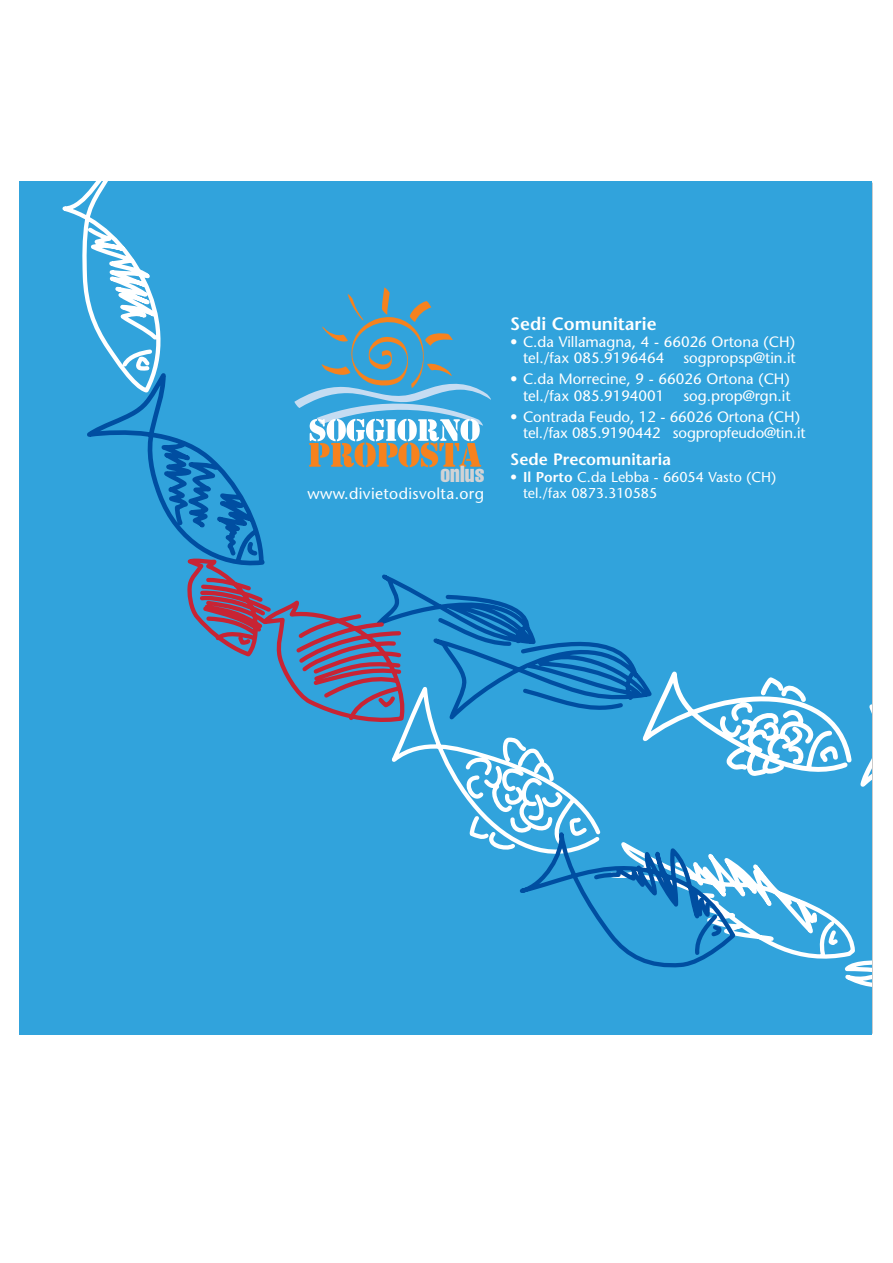
<style>
.page{position:relative;width:893px;height:1263px;background:#fff}
.page>*{position:absolute;margin:0;border:0;box-sizing:border-box;transform-origin:0 0}
.t1{font:extra-condensed 22.95px "Helvetica";letter-spacing:.005em;color:#d1d3d5}
.t2{font:600 18px "Stone Sans";color:#fff}
.t3{font:600 16.5px "Stone Sans";color:#fff}
.t4{font:15.75px "Stone Sans";letter-spacing:.025em;color:#fff}
.t5{font:15px/16.5px "Stone Sans";color:#fff}
.t6{font:14.25px/16.5px "Stone Sans";color:#fff}
.s1{font-weight:600}
</style>
<div class="page">
<div style="left:20px;top:182px;width:851px;height:853px;background:#31a3dc"></div>
<svg style="left:664px;top:864px;width:191px;height:104px"></svg>
<svg style="left:739px;top:677px;width:132px;height:110px"></svg>
<svg style="left:803px;top:959px;width:68px;height:28px"></svg>
<svg style="left:62px;top:182px;width:677px;height:785px"></svg>
<svg style="left:71px;top:287px;width:421px;height:446px"></svg>
<h1 class="t1" style="left:440px;top:466px;width:46px">onlus</h1>
<p class="t4" style="left:307px;top:487px;width:178px">www.divietodisvolta.org</p>
<p class="t2" style="left:510px;top:317px;width:148px">Sedi Comunitarie</p>
<p class="t5" style="left:523px;top:335px;width:273px;text-indent:-13px">• C.da Villamagna, 4 - 66026 Ortona (CH) tel./fax 085.9196464</p>
<p class="t5" style="left:683px;top:351px;width:114px">sogpropsp@tin.it</p>
<p class="t5" style="left:523px;top:372px;width:268px;text-indent:-13px">• C.da Morrecine, 9 - 66026 Ortona (CH) tel./fax 085.9194001</p>
<p class="t5" style="left:683px;top:389px;width:109px">sog.prop@rgn.it</p>
<p class="t5" style="left:523px;top:410px;width:284px;text-indent:-13px"><span class="s1">•</span> Contrada Feudo, 12 - 66026 Ortona (CH) tel./fax 085.9190442 sogpropfeudo@tin.it</p>
<p class="t3" style="left:510px;top:453px;width:162px">Sede Precomunitaria</p>
<p class="t6" style="left:523px;top:470px;width:255px;text-indent:-13px">• <span class="s1">Il Porto</span> C.da Lebba - 66054 Vasto (CH) tel./fax 0873.310585</p>
</div>
